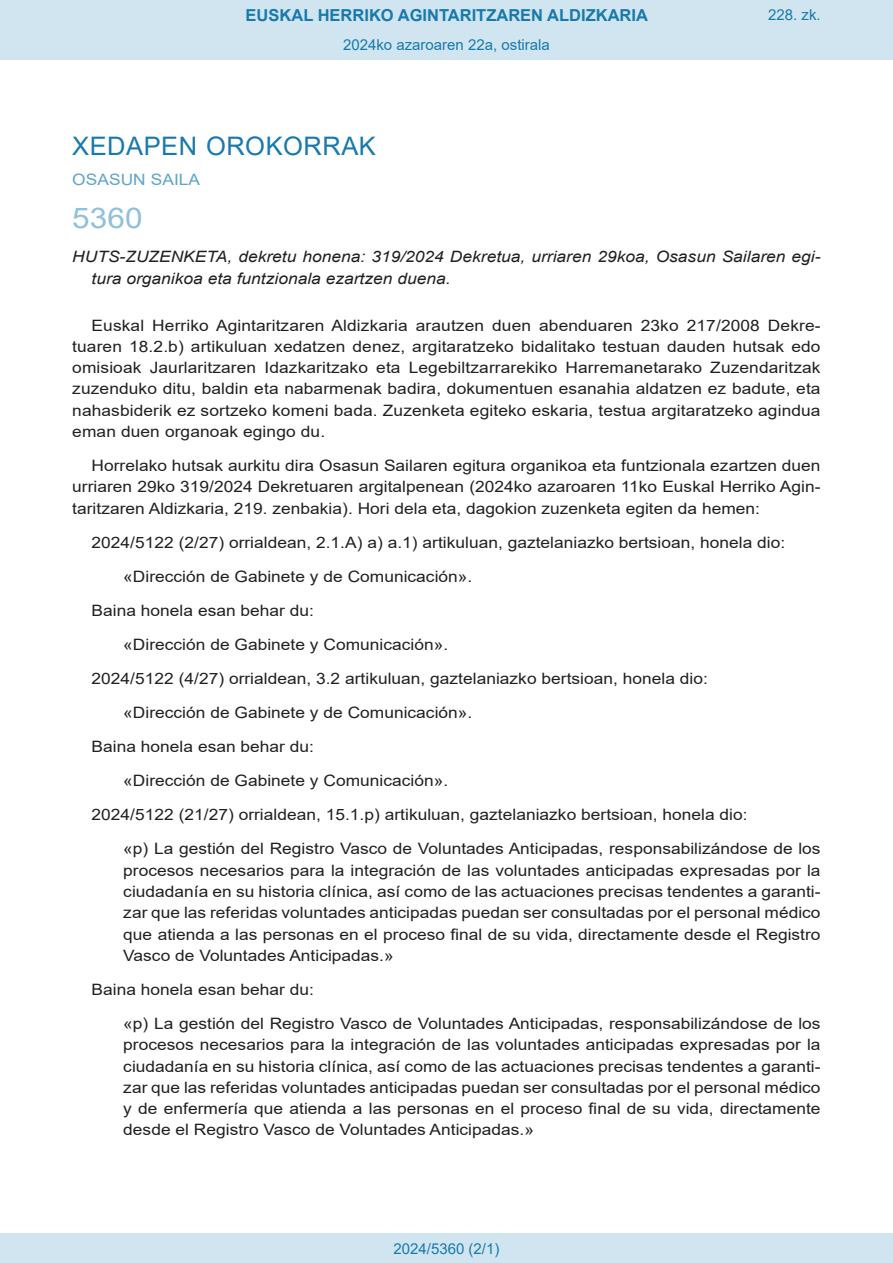
<style>
.page{position:relative;width:893px;height:1263px;background:#fff}
.page>*{position:absolute;margin:0;border:0;box-sizing:border-box;transform-origin:0 0}
.BOPVOrden{font:28.5px "Arial";color:#90c0db;scale:1.11 1}
.BOPVSeccion{font:25.5px "Arial";letter-spacing:.02em;color:#1879ad}
.t1{font:700 16.5px "Arial";color:#1879ad}
.BOPVDetalle2{font:15.6px/21.3px "Arial";color:#231f20;text-align:justify;scale:1.11 1}
.BOPVDetalle{font:15.6px/21.3px "Arial";color:#231f20;text-align:justify;scale:1.11 1}
.BOPVTitulo{font:italic 15.6px/21.3px "Arial";color:#231f20;scale:1.11 1}
.BOPVOrganismo{font:15.6px "Arial";letter-spacing:.005em;color:#5ea4ca;scale:1.11 1}
.Paginacion_Centro{font:15px "Arial";color:#1879ad}
</style>
<div class="page">
<div style="left:0;top:0;width:893px;height:60px;background:#d0e5f0"></div>
<div style="left:0;top:1233px;width:893px;height:30px;background:#d0e5f0"></div>
<p class="t1" style="left:246px;top:3px;width:404px">EUSKAL HERRIKO AGINTARITZAREN ALDIZKARIA</p>
<p class="Paginacion_Centro" style="left:343px;top:35px;width:208px">2024ko azaroaren 22a, ostirala</p>
<p class="Paginacion_Centro" style="left:768px;top:5px;width:54px">228. zk.</p>
<p class="BOPVSeccion" style="left:72px;top:128px;width:305px">XEDAPEN OROKORRAK</p>
<p class="BOPVOrganismo" style="left:72px;top:169px;width:117px">OSASUN SAILA</p>
<p class="BOPVOrden" style="left:72px;top:199px;width:65px">5360</p>
<p class="BOPVTitulo" style="left:92px;top:246px;width:658px;text-indent:-19px">HUTS-ZUZENKETA, dekretu honena: 319/2024 Dekretua, urriaren 29koa, Osasun Sailaren egi&shy;tura organikoa eta funtzionala ezartzen duena.</p>
<p class="BOPVDetalle" style="left:72px;top:314px;width:676px;text-indent:19px">Euskal Herriko Agintaritzaren Aldizkaria arautzen duen abenduaren 23ko 217/2008 Dekre&shy;tuaren 18.2.b) artikuluan xedatzen denez, argitaratzeko bidalitako testuan dauden hutsak edo omisioak Jaurlaritzaren Idazkaritzako eta Legebiltzarrarekiko Harremanetarako Zuzendaritzak zuzenduko ditu, baldin eta nabarmenak badira, dokumentuen esanahia aldatzen ez badute, eta nahasbiderik ez sortzeko komeni bada. Zuzenketa egiteko eskaria, testua argitaratzeko agindua eman duen organoak egingo du.</p>
<p class="BOPVDetalle" style="left:72px;top:455px;width:676px;text-indent:19px">Horrelako hutsak aurkitu dira Osasun Sailaren egitura organikoa eta funtzionala ezartzen duen urriaren 29ko 319/2024 Dekretuaren argitalpenean (2024ko azaroaren 11ko Euskal Herriko Agin&shy;taritzaren Aldizkaria, 219. zenbakia). Hori dela eta, dagokion zuzenketa egiten da hemen:</p>
<p class="BOPVDetalle" style="left:92px;top:531px;width:626px">2024/5122 (2/27) orrialdean, 2.1.A) a) a.1) artikuluan, gaztelaniazko bertsioan, honela dio:</p>
<p class="BOPVDetalle2" style="left:123px;top:566px;width:316px">«Dirección de Gabinete y de Comunicación».</p>
<p class="BOPVDetalle" style="left:92px;top:600px;width:202px">Baina honela esan behar du:</p>
<p class="BOPVDetalle2" style="left:123px;top:634px;width:294px">«Dirección de Gabinete y Comunicación».</p>
<p class="BOPVDetalle" style="left:92px;top:668px;width:557px">2024/5122 (4/27) orrialdean, 3.2 artikuluan, gaztelaniazko bertsioan, honela dio:</p>
<p class="BOPVDetalle2" style="left:123px;top:702px;width:316px">«Dirección de Gabinete y de Comunicación».</p>
<p class="BOPVDetalle" style="left:92px;top:736px;width:202px">Baina honela esan behar du:</p>
<p class="BOPVDetalle2" style="left:123px;top:770px;width:294px">«Dirección de Gabinete y Comunicación».</p>
<p class="BOPVDetalle" style="left:92px;top:804px;width:592px">2024/5122 (21/27) orrialdean, 15.1.p) artikuluan, gaztelaniazko bertsioan, honela dio:</p>
<p class="BOPVDetalle2" style="left:123px;top:838px;width:630px">«p) La gestión del Registro Vasco de Voluntades Anticipadas, responsabilizándose de los procesos necesarios para la integración de las voluntades anticipadas expresadas por la ciudadanía en su historia clínica, así como de las actuaciones precisas tendentes a garanti&shy;zar que las referidas voluntades anticipadas puedan ser consultadas por el personal médico que atienda a las personas en el proceso final de su vida, directamente desde el Registro Vasco de Voluntades Anticipadas.»</p>
<p class="BOPVDetalle" style="left:92px;top:979px;width:202px">Baina honela esan behar du:</p>
<p class="BOPVDetalle2" style="left:123px;top:1013px;width:630px">«p) La gestión del Registro Vasco de Voluntades Anticipadas, responsabilizándose de los procesos necesarios para la integración de las voluntades anticipadas expresadas por la ciudadanía en su historia clínica, así como de las actuaciones precisas tendentes a garanti&shy;zar que las referidas voluntades anticipadas puedan ser consultadas por el personal médico y de enfermería que atienda a las personas en el proceso final de su vida, directamente desde el Registro Vasco de Voluntades Anticipadas.»</p>
<p class="Paginacion_Centro" style="left:393px;top:1238px;width:107px">2024/5360 (2/1)</p>
</div>
